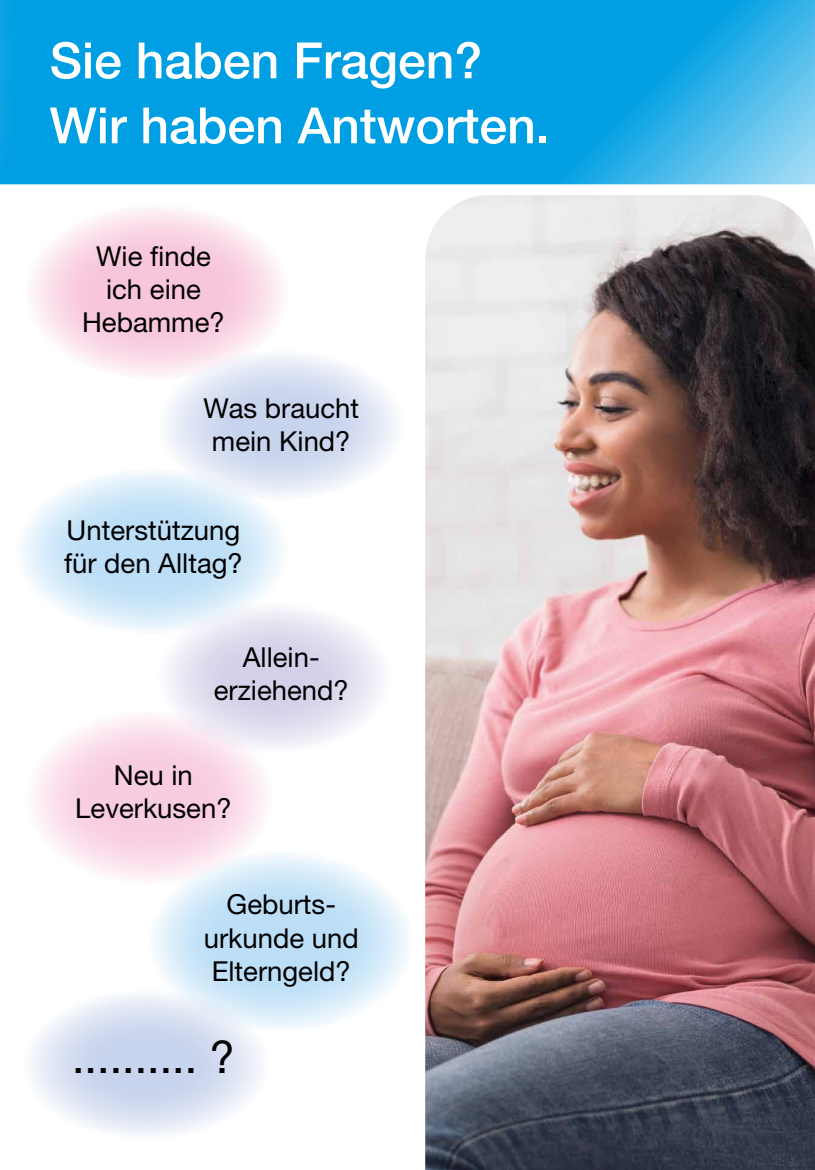
<style>
.page{position:relative;width:815px;height:1170px;background:#fff}
.page>*{position:absolute;margin:0;border:0;box-sizing:border-box;transform-origin:0 0}
.t1{font:500 50px/65px "Helvetica Neue LT Pro";color:#fff}
.t2{font:45px "Helvetica Neue LT Pro";color:#000}
.t3{font:27.5px/33px "Helvetica Neue LT Pro";color:#000;text-align:center}
</style>
<div class="page">
<svg style="left:17px;top:0;width:795px;height:184px;background:#0da4e4"></svg>
<svg style="left:0;top:0;width:17px;height:185px;background:#06a0e3"></svg>
<img style="left:425px;top:195px;width:390px;height:974px">
<svg style="left:25px;top:204px;width:264px;height:176px"></svg>
<svg style="left:26px;top:710px;width:248px;height:174px"></svg>
<svg style="left:16px;top:468px;width:273px;height:166px;background:#d2e9f9"></svg>
<svg style="left:149px;top:850px;width:264px;height:181px;background:#d1e9f9"></svg>
<svg style="left:158px;top:350px;width:246px;height:150px"></svg>
<svg style="left:23px;top:989px;width:246px;height:150px"></svg>
<svg style="left:158px;top:602px;width:233px;height:151px"></svg>
<h1 class="t1" style="left:50px;top:27px;width:502px">Sie haben Fragen?<br>Wir haben Antworten.</h1>
<p class="t3" style="left:82px;top:239px;width:144px">Wie finde ich eine<br>Hebamme?</p>
<p class="t3" style="left:203px;top:391px;width:157px">Was braucht mein Kind?</p>
<p class="t3" style="left:64px;top:513px;width:180px;text-align:left">Unterstützung für den Alltag?</p>
<p class="t3" style="left:214px;top:640px;width:136px">Allein&shy;erziehend?</p>
<p class="t3" style="left:75px;top:758px;width:158px">Neu in<br>Leverkusen?</p>
<p class="t3" style="left:204px;top:887px;width:156px">Geburts&shy;urkunde und<br>Elterngeld?</p>
<h2 class="t2" style="left:72px;top:1030px;width:164px">.......... ?</h2>
</div>
